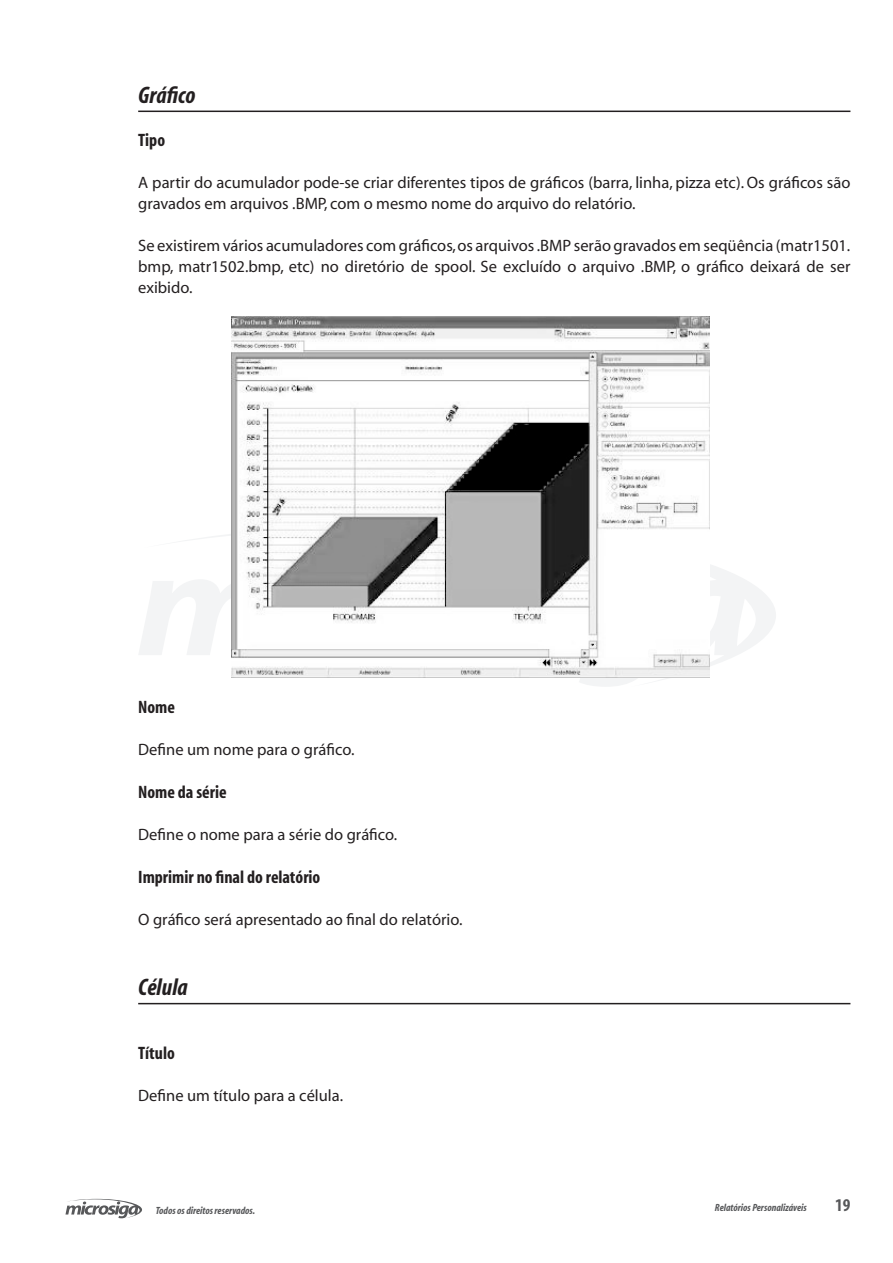
<style>
.page{position:relative;width:893px;height:1263px;background:#fff}
.page>*{position:absolute;margin:0;border:0;box-sizing:border-box;transform-origin:0 0}
._2_-_Titulo_2{font:italic 700 condensed 24px "Myriad";color:#231f20}
._3_-_Título_3{font:700 condensed 18px "Myriad";color:#231f20}
.t1{font:700 condensed 18px "Myriad";color:#57585a}
._4_-_Texto{font:16.5px/21px "Myriad";color:#231f20}
.t2{font:italic 700 condensed 10.5px "Myriad";color:#57585a}
</style>
<div class="page">
<svg style="left:65px;top:1199px;width:77px;height:19px"></svg>
<svg style="left:139px;top:534px;width:637px;height:152px"></svg>
<img style="left:231px;top:317px;width:479px;height:360px">
<hr style="left:138px;top:1003px;width:712px;height:1px;background:#231f20">
<hr style="left:138px;top:111px;width:712px;height:1px;background:#231f20">
<p class="_2_-_Titulo_2" style="left:138px;top:83px;width:59px">Gráfico</p>
<p class="_3_-_Título_3" style="left:138px;top:131px;width:28px">Tipo</p>
<p class="_4_-_Texto" style="left:138px;top:172px;width:714px">A partir do acumulador pode-se criar diferentes tipos de gráficos (barra, linha, pizza etc). Os gráficos são gravados em arquivos .BMP, com o mesmo nome do arquivo do relatório.</p>
<p class="_4_-_Texto" style="left:138px;top:235px;width:714px;text-align:justify">Se existirem vários acumuladores com gráficos, os arquivos .BMP serão gravados em seqüência (matr1501. bmp, matr1502.bmp, etc) no diretório de spool. Se excluído o arquivo .BMP, o gráfico deixará de ser exibido.</p>
<p class="_3_-_Título_3" style="left:138px;top:698px;width:38px">Nome</p>
<p class="_4_-_Texto" style="left:138px;top:740px;width:218px">Define um nome para o gráfico.</p>
<p class="_3_-_Título_3" style="left:138px;top:783px;width:90px">Nome da série</p>
<p class="_4_-_Texto" style="left:138px;top:825px;width:261px">Define o nome para a série do gráfico.</p>
<p class="_3_-_Título_3" style="left:138px;top:867px;width:184px">Imprimir no final do relatório</p>
<p class="_4_-_Texto" style="left:138px;top:909px;width:326px">O gráfico será apresentado ao final do relatório.</p>
<p class="_2_-_Titulo_2" style="left:138px;top:975px;width:51px">Célula</p>
<p class="_3_-_Título_3" style="left:138px;top:1044px;width:38px">Título</p>
<p class="_4_-_Texto" style="left:138px;top:1086px;width:206px">Define um título para a célula.</p>
<p class="t2" style="left:156px;top:1205px;width:101px">Todos os direitos reservados.</p>
<p class="t2" style="left:715px;top:1202px;width:93px">Relatórios Personalizáveis</p>
<p class="t1" style="left:835px;top:1196px;width:17px">19</p>
</div>
